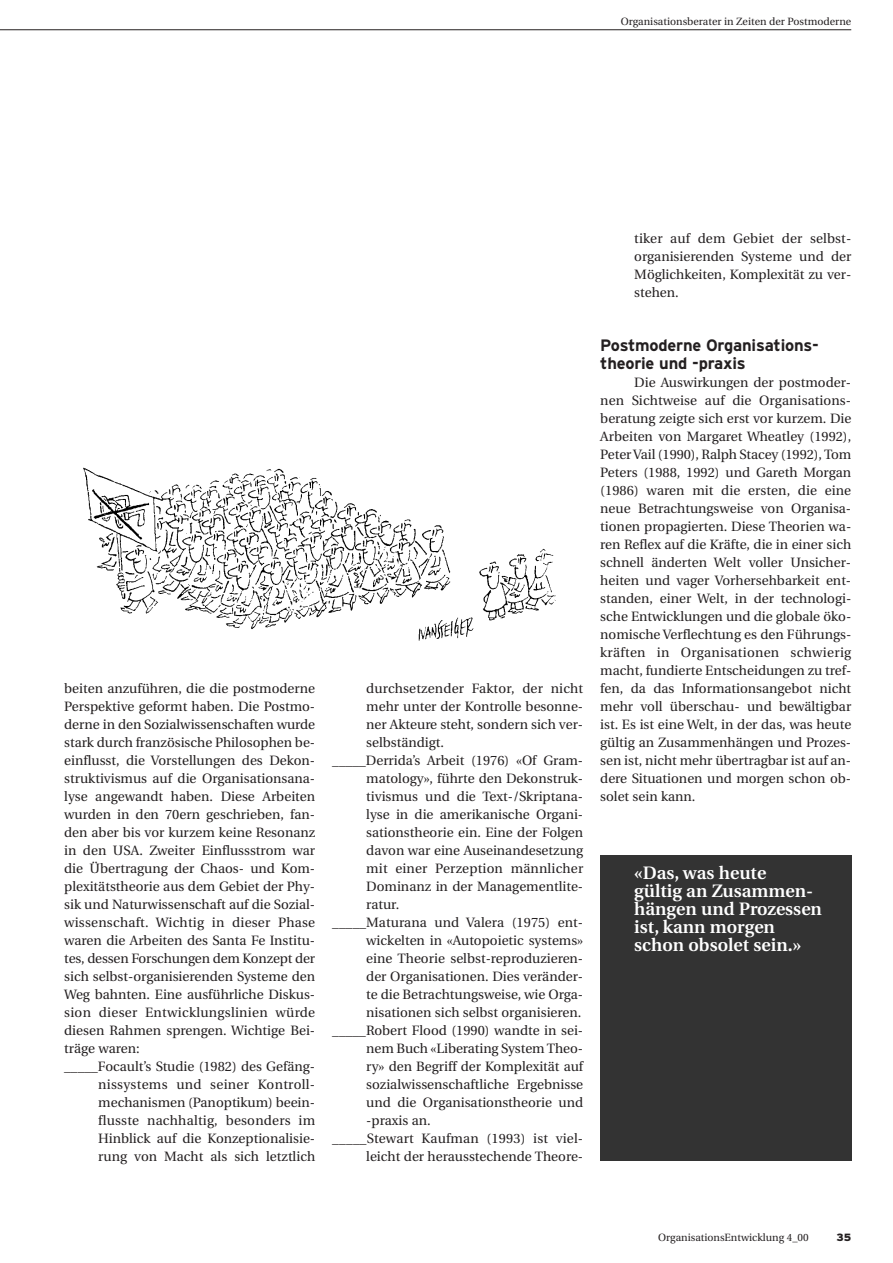
<style>
.page{position:relative;width:893px;height:1263px;background:#fff}
.page>*{position:absolute;margin:0;border:0;box-sizing:border-box;transform-origin:0 0}
.t1{font:600 18px/18px "Utopia";color:#fff}
.t2{font:700 16.5px/18px "Interstate";letter-spacing:-.015em;color:#231f20}
.t3{font:13.5px/18px "Utopia";color:#231f20;text-align:justify}
.t4{font:13.5px "Utopia";letter-spacing:.02em;color:#231f20}
.t5{font:10.5px "Utopia";color:#231f20}
.t6{font:900 10.5px "Interstate";color:#231f20}
</style>
<div class="page">
<hr style="left:0;top:30px;width:851px;height:1px;background:#231f20">
<div style="left:600px;top:855px;width:251px;height:306px;background:#333"></div>
<img style="left:83px;top:467px;width:473px;height:174px">
<p class="t5" style="left:620px;top:17px;width:232px">Organisationsberater in Zeiten der Postmoderne</p>
<p class="t3" style="left:64px;top:681px;width:252px">beiten anzuführen, die die postmoderne</p>
<p class="t3" style="left:64px;top:699px;width:252px">Perspektive geformt haben. Die Postmo-</p>
<p class="t3" style="left:64px;top:717px;width:252px">derne in den Sozialwissenschaften wurde</p>
<p class="t3" style="left:64px;top:735px;width:252px">stark durch französische Philosophen be-</p>
<p class="t3" style="left:64px;top:753px;width:252px">einflusst, die Vorstellungen des Dekon-</p>
<p class="t3" style="left:64px;top:771px;width:252px">struktivismus auf die Organisationsana-</p>
<p class="t3" style="left:64px;top:789px;width:252px">lyse angewandt haben. Diese Arbeiten</p>
<p class="t3" style="left:64px;top:807px;width:252px">wurden in den 70ern geschrieben, fan-</p>
<p class="t3" style="left:64px;top:825px;width:252px">den aber bis vor kurzem keine Resonanz</p>
<p class="t3" style="left:64px;top:843px;width:252px">in den USA. Zweiter Einflussstrom war</p>
<p class="t3" style="left:64px;top:861px;width:252px">die Übertragung der Chaos- und Kom-</p>
<p class="t3" style="left:64px;top:879px;width:252px">plexitätstheorie aus dem Gebiet der Phy-</p>
<p class="t3" style="left:64px;top:897px;width:252px">sik und Naturwissenschaft auf die Sozial-</p>
<p class="t3" style="left:64px;top:915px;width:252px">wissenschaft. Wichtig in dieser Phase</p>
<p class="t3" style="left:64px;top:933px;width:252px">waren die Arbeiten des Santa Fe Institu-</p>
<p class="t3" style="left:64px;top:951px;width:252px">tes, dessen Forschungen dem Konzept der</p>
<p class="t3" style="left:64px;top:969px;width:252px">sich selbst-organisierenden Systeme den</p>
<p class="t3" style="left:64px;top:987px;width:252px">Weg bahnten. Eine ausführliche Diskus-</p>
<p class="t4" style="left:64px;top:1007px;width:252px">sion dieser Entwicklungslinien würde</p>
<p class="t3" style="left:64px;top:1023px;width:252px">diesen Rahmen sprengen. Wichtige Bei-</p>
<p class="t3" style="left:64px;top:1041px;width:77px">träge waren:</p>
<p class="t3" style="left:64px;top:1059px;width:252px">_____Focault’s Studie (1982) des Gefäng-</p>
<p class="t4" style="left:98px;top:1079px;width:218px">nissystems und seiner Kontroll-</p>
<p class="t3" style="left:98px;top:1095px;width:218px">mechanismen (Panoptikum) beein-</p>
<p class="t3" style="left:98px;top:1113px;width:218px">flusste nachhaltig, besonders im</p>
<p class="t3" style="left:98px;top:1131px;width:218px">Hinblick auf die Konzeptionalisie-</p>
<p class="t3" style="left:98px;top:1149px;width:218px">rung von Macht als sich letztlich</p>
<p class="t3" style="left:634px;top:231px;width:218px">tiker auf dem Gebiet der selbst&shy;organisierenden Systeme und der Möglichkeiten, Komplexität zu ver&shy;stehen.</p>
<p class="t3" style="left:366px;top:681px;width:218px">durchsetzender Faktor, der nicht</p>
<p class="t3" style="left:366px;top:699px;width:218px">mehr unter der Kontrolle besonne-</p>
<p class="t3" style="left:366px;top:717px;width:218px">ner Akteure steht, sondern sich ver-</p>
<p class="t3" style="left:366px;top:735px;width:79px">selbständigt.</p>
<p class="t3" style="left:332px;top:753px;width:252px">_____Derrida’s Arbeit (1976) «Of Gram-</p>
<p class="t3" style="left:366px;top:771px;width:218px">matology», führte den Dekonstruk-</p>
<p class="t3" style="left:366px;top:789px;width:218px">tivismus und die Text-/Skriptana-</p>
<p class="t3" style="left:366px;top:807px;width:218px">lyse in die amerikanische Organi-</p>
<p class="t3" style="left:366px;top:825px;width:218px">sationstheorie ein. Eine der Folgen</p>
<p class="t3" style="left:366px;top:843px;width:218px">davon war eine Auseinandesetzung</p>
<p class="t3" style="left:366px;top:861px;width:218px">mit einer Perzeption männlicher</p>
<p class="t3" style="left:366px;top:879px;width:218px">Dominanz in der Managementlite-</p>
<p class="t3" style="left:366px;top:897px;width:35px">ratur.</p>
<p class="t3" style="left:332px;top:915px;width:252px">_____Maturana und Valera (1975) ent-</p>
<p class="t3" style="left:366px;top:933px;width:218px">wickelten in «Autopoietic systems»</p>
<p class="t3" style="left:366px;top:951px;width:218px">eine Theorie selbst-reproduzieren-</p>
<p class="t3" style="left:366px;top:969px;width:218px">der Organisationen. Dies veränder-</p>
<p class="t3" style="left:366px;top:987px;width:218px">te die Betrachtungsweise, wie Orga-</p>
<p class="t3" style="left:366px;top:1005px;width:217px">nisationen sich selbst organisieren.</p>
<p class="t3" style="left:332px;top:1023px;width:252px">_____Robert Flood (1990) wandte in sei-</p>
<p class="t3" style="left:366px;top:1041px;width:218px">nem Buch «Liberating System Theo-</p>
<p class="t3" style="left:366px;top:1059px;width:218px">ry» den Begriff der Komplexität auf</p>
<p class="t3" style="left:366px;top:1077px;width:218px">sozialwissenschaftliche Ergebnisse</p>
<p class="t3" style="left:366px;top:1095px;width:218px">und die Organisationstheorie und</p>
<p class="t3" style="left:366px;top:1113px;width:66px">-praxis an.</p>
<p class="t3" style="left:332px;top:1131px;width:252px">_____Stewart Kaufman (1993) ist viel-</p>
<p class="t3" style="left:366px;top:1149px;width:218px">leicht der herausstechende Theore-</p>
<p class="t2" style="left:600px;top:338px;width:220px">Postmoderne Organisations&shy;theorie und -praxis</p>
<p class="t3" style="left:600px;top:375px;width:252px;text-indent:34px">Die Auswirkungen der postmoder&shy;nen Sichtweise auf die Organisations&shy;beratung zeigte sich erst vor kurzem. Die Arbeiten von Margaret Wheatley (1992), Peter Vail (1990), Ralph Stacey (1992), Tom Peters (1988, 1992) und Gareth Morgan (1986) waren mit die ersten, die eine neue Betrachtungsweise von Organisa&shy;tionen propagierten. Diese Theorien wa&shy;ren Reflex auf die Kräfte, die in einer sich schnell änderten Welt voller Unsicher&shy;heiten und vager Vorhersehbarkeit ent&shy;standen, einer Welt, in der technologi&shy;sche Entwicklungen und die globale öko&shy;nomische Verflechtung es den Führungs&shy;kräften in Organisationen schwierig macht, fundierte Entscheidungen zu tref&shy;fen, da das Informationsangebot nicht mehr voll überschau- und bewältigbar ist. Es ist eine Welt, in der das, was heute gültig an Zusammenhängen und Prozes&shy;sen ist, nicht mehr übertragbar ist auf an&shy;dere Situationen und morgen schon ob&shy;solet sein kann.</p>
<h1 class="t1" style="left:634px;top:866px;width:189px">«Das, was heute<br>gültig an Zusammen&shy;hängen und Prozessen ist, kann morgen schon obsolet sein.»</h1>
<p class="t5" style="left:658px;top:1234px;width:152px">OrganisationsEntwicklung 4_00</p>
<p class="t6" style="left:836px;top:1234px;width:16px">35</p>
</div>
